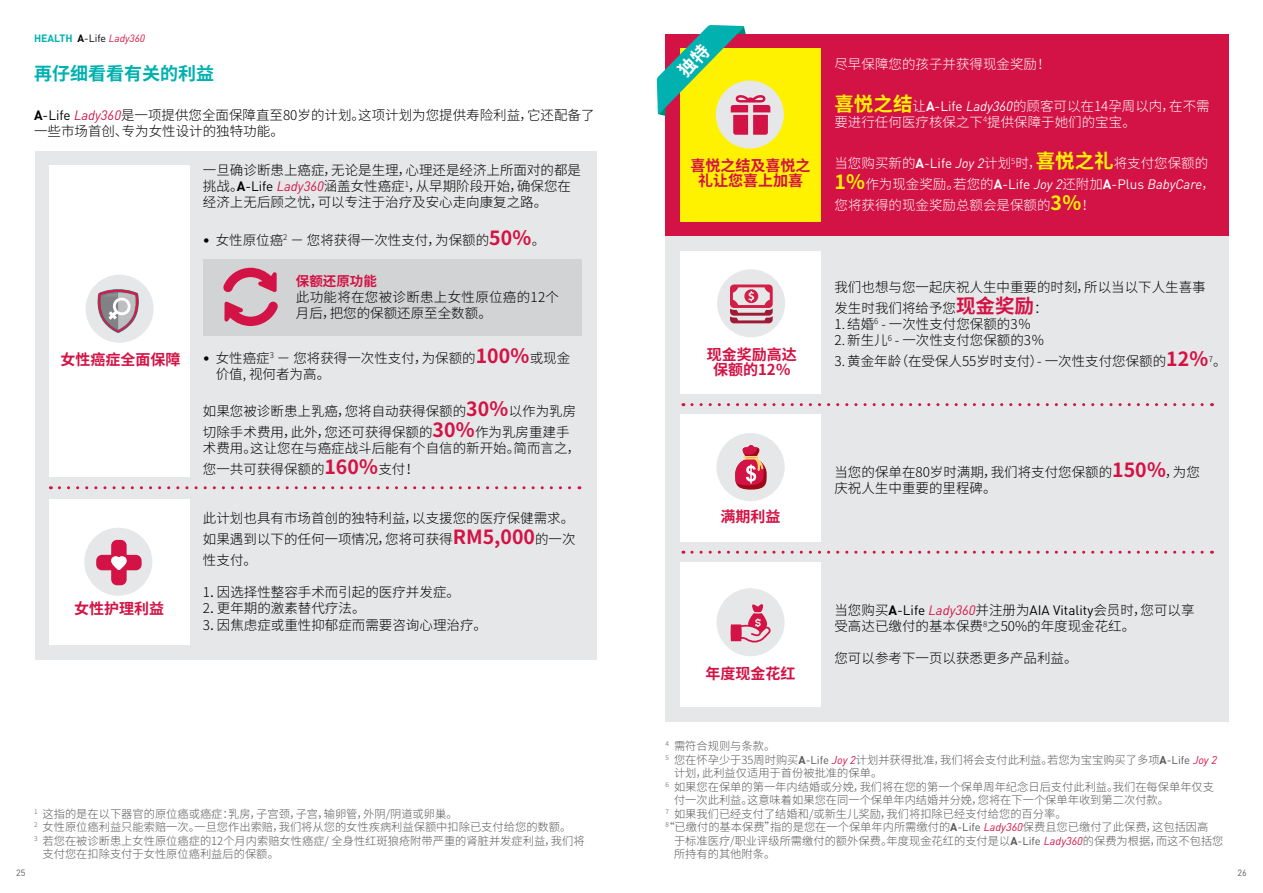
<style>
.page{position:relative;width:1263px;height:893px;background:#fff}
.page>*{position:absolute;margin:0;border:0;box-sizing:border-box;transform-origin:0 0}
.t1{font:700 18px "Noto Sans CJ Ksc";color:#00b1b0}
.t2{font:700 15px/15px "Noto Sans CJ Ksc";color:#d31245;text-align:center}
.t3{font:300 13.5px/16.2px "Noto Sans CJ Ksc";color:#000}
.t4{font:300 13.5px/21px "Noto Sans CJ Ksc";color:#fff}
.t5{font:300 13.5px/16.2px "Noto Sans CJ Ksc";letter-spacing:.02em;color:#000}
.t6{font:700 13.5px "Noto Sans CJ Ksc";color:#d31245}
.t7{font:300 11.25px/13.5px "Noto Sans CJ Ksc";color:#58595b}
.t8{font:italic 10.5px "DINOT";color:#d31245}
.t9{font:9px "DINOT";color:#58595b}
.t10{font:300 7.8px "Noto Sans CJ Ksc";color:#000}
.t11{font:300 6.6px "Noto Sans CJ Ksc";color:#58595b}
.s1{font-weight:700;font-style:normal;color:#00b1b0}
.s2{font-weight:700;font-style:normal;color:#000}
.s3{font-style:normal;color:#000}
.s4{font-family:"DINOT";font-weight:700}
.s5{font-family:"DINOT";font-weight:400}
.s6{font-family:"DINOT";font-weight:400;font-style:italic;color:#d31245}
.s7{font-weight:700;font-size:19.5px;color:#d31245}
.s8{font-weight:700;font-size:19.5px;color:#fff200}
.s9{font-family:"DINOT";font-weight:400;font-style:italic}
.s10{font-size:13.5px}
</style>
<div class="page">
<div style="left:35px;top:151px;width:562px;height:508px;background:#e6e7e8"></div>
<div style="left:49px;top:165px;width:140px;height:312px;background:#fff"></div>
<div style="left:203px;top:259px;width:378px;height:77px;background:#d1d3d4"></div>
<svg style="left:223px;top:268px;width:54px;height:24px"></svg>
<svg style="left:224px;top:302px;width:54px;height:24px"></svg>
<div style="left:86px;top:275px;width:68px;height:68px;background:#e6e7e8;border-radius:50%"></div>
<svg style="left:97px;top:289px;width:42px;height:44px"></svg>
<svg style="left:59px;top:486px;width:521px;height:3px"></svg>
<div style="left:49px;top:499px;width:140px;height:145px;background:#fff"></div>
<div style="left:84px;top:528px;width:68px;height:68px;background:#e6e7e8;border-radius:50%"></div>
<svg style="left:96px;top:540px;width:46px;height:45px"></svg>
<div style="left:665px;top:34px;width:564px;height:202px;background:#d31245"></div>
<div style="left:665px;top:237px;width:564px;height:485px;background:#e6e7e8"></div>
<svg style="left:692px;top:403px;width:520px;height:3px"></svg>
<svg style="left:692px;top:551px;width:520px;height:3px"></svg>
<div style="left:680px;top:415px;width:141px;height:127px;background:#fff"></div>
<div style="left:716px;top:433px;width:68px;height:68px;background:#e6e7e8;border-radius:50%"></div>
<svg style="left:735px;top:445px;width:32px;height:45px"></svg>
<div style="left:680px;top:562px;width:141px;height:145px;background:#fff"></div>
<div style="left:716px;top:588px;width:68px;height:68px;background:#e6e7e8;border-radius:50%"></div>
<svg style="left:730px;top:604px;width:40px;height:38px"></svg>
<div style="left:680px;top:251px;width:141px;height:143px;background:#fff"></div>
<div style="left:717px;top:269px;width:68px;height:68px;background:#e6e7e8;border-radius:50%"></div>
<svg style="left:730px;top:284px;width:43px;height:39px"></svg>
<div style="left:680px;top:48px;width:141px;height:173px;background:#fff200"></div>
<div style="left:716px;top:81px;width:68px;height:68px;background:#e6e7e8;border-radius:50%"></div>
<svg style="left:657px;top:25px;width:113px;height:110px"></svg>
<p class="t8" style="left:34px;top:32px;width:113px"><span class="s1">HEALTH</span> <span class="s2">A</span><span class="s3">-Life</span> Lady360</p>
<h1 class="t1" style="left:34px;top:64px;width:181px">再仔细看看有关的利益</h1>
<p class="t3" style="left:34px;top:107px;width:562px"><span class="s4">A</span><span class="s5">-Life</span> <span class="s6">Lady360</span>是一项提供您全面保障直至80岁的计划。这项计划为您提供寿险利益，它还配备了一些市场首创、专为女性设计的独特功能。</p>
<p class="t3" style="left:203px;top:162px;width:380px">一旦确诊断患上癌症，无论是生理，心理还是经济上所面对的都是挑战。<span class="s4">A</span><span class="s5">-Life</span> <span class="s6">Lady360</span>涵盖女性癌症<sup>1</sup>，从早期阶段开始，确保您在经济上无后顾之忧，可以专注于治疗及安心走向康复之路。</p>
<p class="t3" style="left:203px;top:232px;width:344px"><span class="s5">•</span> 女性原位癌<sup>2</sup> － 您将获得一次性支付，为保额的<span class="s7">50％</span>。</p>
<p class="t2" style="left:60px;top:352px;width:122px">女性癌症全面保障</p>
<p class="t2" style="left:74px;top:601px;width:92px">女性护理利益</p>
<p class="t6" style="left:296px;top:273px;width:82px">保额还原功能</p>
<p class="t5" style="left:296px;top:289px;width:265px">此功能将在您被诊断患上女性原位癌的12个月后，把您的保额还原至全数额。</p>
<p class="t3" style="left:216px;top:350px;width:356px;text-indent:-13px"><span class="s5">•</span> 女性癌症<sup>3</sup> － 您将获得一次性支付，为保额的<span class="s7">100％</span>或现金价值, 视何者为高。</p>
<p class="t3" style="left:203px;top:401px;width:375px;line-height:21px">如果您被诊断患上乳癌，您将自动获得保额的<span class="s7">30％</span>以作为乳房切除手术费用，此外，您还可获得保额的<span class="s7">30％</span>作为乳房重建手</p>
<p class="t3" style="left:203px;top:438px;width:379px;line-height:21px">术费用。这让您在与癌症战斗后能有个自信的新开始。简而言之，您一共可获得保额的<span class="s7">160％</span>支付！</p>
<p class="t3" style="left:203px;top:508px;width:374px;line-height:21px;text-align:justify">此计划也具有市场首创的独特利益，以支援您的医疗保健需求。如果遇到以下的任何一项情况，您将可获得<span class="s7">RM5,000</span>的一次性支付。</p>
<p class="t3" style="left:203px;top:584px;width:286px">1．因选择性整容手术而引起的医疗并发症。<br>2．更年期的激素替代疗法。<br>3．因焦虑症或重性抑郁症而需要咨询心理治疗。</p>
<p class="t9" style="left:16px;top:867px;width:11px">25</p>
<p class="t7" style="left:34px;top:807px;width:425px"><sup>1</sup> 这指的是在以下器官的原位癌或癌症：乳房，子宫颈，子宫，输卵管，外阴/阴道或卵巢。</p>
<p class="t7" style="left:34px;top:820px;width:539px"><sup>2</sup> 女性原位癌利益只能索赔一次。一旦您作出索赔，我们将从您的女性疾病利益保额中扣除已支付给您的数额。</p>
<p class="t7" style="left:34px;top:834px;width:552px"><sup>3</sup> 若您在被诊断患上女性原位癌症的12个月内索赔女性癌症/ 全身性红斑狼疮附带严重的肾脏并发症利益，我们将</p>
<p class="t7" style="left:43px;top:847px;width:238px">支付您在扣除支付于女性原位癌利益后的保额。</p>
<p class="t2" style="left:690px;top:159px;width:121px">喜悦之结及喜悦之礼让您喜上加喜</p>
<p class="t4" style="left:834px;top:54px;width:217px">尽早保障您的孩子并获得现金奖励！</p>
<p class="t4" style="left:834px;top:98px;width:377px;line-height:16.2px"><span class="s8">喜悦之结</span>让<span class="s4">A</span><span class="s5">-Life</span> <span class="s9">Lady360</span>的顾客可以在14孕周以内，在不需要进行任何医疗核保之下<sup>4</sup>提供保障于她们的宝宝。</p>
<p class="t4" style="left:834px;top:153px;width:382px">当您购买新的<span class="s4">A</span><span class="s5">-Life</span> <span class="s9">Joy 2</span>计划<sup>5</sup>时，<span class="s8">喜悦之礼</span>将支付您保额的<br><span class="s8">1％</span>作为现金奖励。若您的<span class="s4">A</span><span class="s5">-Life</span> <span class="s9">Joy 2</span>还附加<span class="s4">A</span><span class="s5">-Plus</span> <span class="s9">BabyCare</span>，您将获得的现金奖励总额会是保额的<span class="s8">3％</span>！</p>
<p class="t3" style="left:834px;top:276px;width:373px;line-height:21px">我们也想与您一起庆祝人生中重要的时刻，所以当以下人生喜事发生时我们将给予您<span class="s7">现金奖励</span>：</p>
<p class="t3" style="left:834px;top:316px;width:198px">1. 结婚<sup>6</sup> - 一次性支付您保额的3％</p>
<p class="t3" style="left:834px;top:332px;width:212px">2. 新生儿<sup>6</sup> - 一次性支付您保额的3％</p>
<p class="t2" style="left:707px;top:347px;width:91px">现金奖励高达</p>
<p class="t3" style="left:834px;top:353px;width:376px">3. 黄金年龄（在受保人55岁时支付）- 一次性支付您保额的<span class="s7">12％</span></p>
<p class="t10" style="left:1209px;top:354px;width:19px">7<span class="s10">。</span></p>
<p class="t2" style="left:713px;top:362px;width:79px">保额的12％</p>
<p class="t2" style="left:720px;top:510px;width:62px">满期利益</p>
<p class="t3" style="left:834px;top:464px;width:367px">当您的保单在80岁时满期，我们将支付您保额的<span class="s7">150％</span>，为您庆祝人生中重要的里程碑。</p>
<p class="t2" style="left:705px;top:666px;width:92px">年度现金花红</p>
<p class="t3" style="left:834px;top:602px;width:362px">当您购买<span class="s4">A</span><span class="s5">-Life</span> <span class="s6">Lady360</span>并注册为<span class="s5">AIA Vitality</span>会员时，您可以享受高达已缴付的基本保费<sup>8</sup>之50%的年度现金花红。</p>
<p class="t3" style="left:834px;top:651px;width:245px">您可以参考下一页以获悉更多产品利益。</p>
<p class="t7" style="left:665px;top:739px;width:111px"><sup>4</sup> 需符合规则与条款。</p>
<p class="t7" style="left:665px;top:753px;width:553px"><sup>5</sup> 您在怀孕少于35周时购买<span class="s4">A</span><span class="s5">-Life</span> <span class="s6">Joy 2</span>计划并获得批准，我们将会支付此利益。若您为宝宝购买了多项<span class="s4">A</span><span class="s5">-Life</span> <span class="s6">Joy 2</span></p>
<p class="t7" style="left:674px;top:766px;width:210px">计划，此利益仅适用于首份被批准的保单。</p>
<p class="t7" style="left:665px;top:780px;width:550px"><sup>6</sup> 如果您在保单的第一年内结婚或分娩，我们将在您的第一个保单周年纪念日后支付此利益。我们在每保单年仅支</p>
<p class="t7" style="left:674px;top:793px;width:497px">付一次此利益。这意味着如果您在同一个保单年内结婚并分娩，您将在下一个保单年收到第二次付款。</p>
<p class="t7" style="left:665px;top:807px;width:403px"><sup>7</sup> 如果我们已经支付了结婚和/或新生儿奖励，我们将扣除已经支付给您的百分率。</p>
<p class="t7" style="left:663px;top:820px;width:546px">“已缴付的基本保费”指的是您在一个保单年内所需缴付的<span class="s4">A</span><span class="s5">-Life</span> <span class="s6">Lady360</span>保费且您已缴付了此保费，这包括因高</p>
<p class="t11" style="left:665px;top:821px;width:5px">8</p>
<p class="t7" style="left:674px;top:834px;width:551px">于标准医疗/职业评级所需缴付的额外保费。年度现金花红的支付是以<span class="s4">A</span><span class="s5">-Life</span> <span class="s6">Lady360</span>的保费为根据，而这不包括您所持有的其他附条。</p>
<p class="t9" style="left:1237px;top:867px;width:11px">26</p>
</div>
